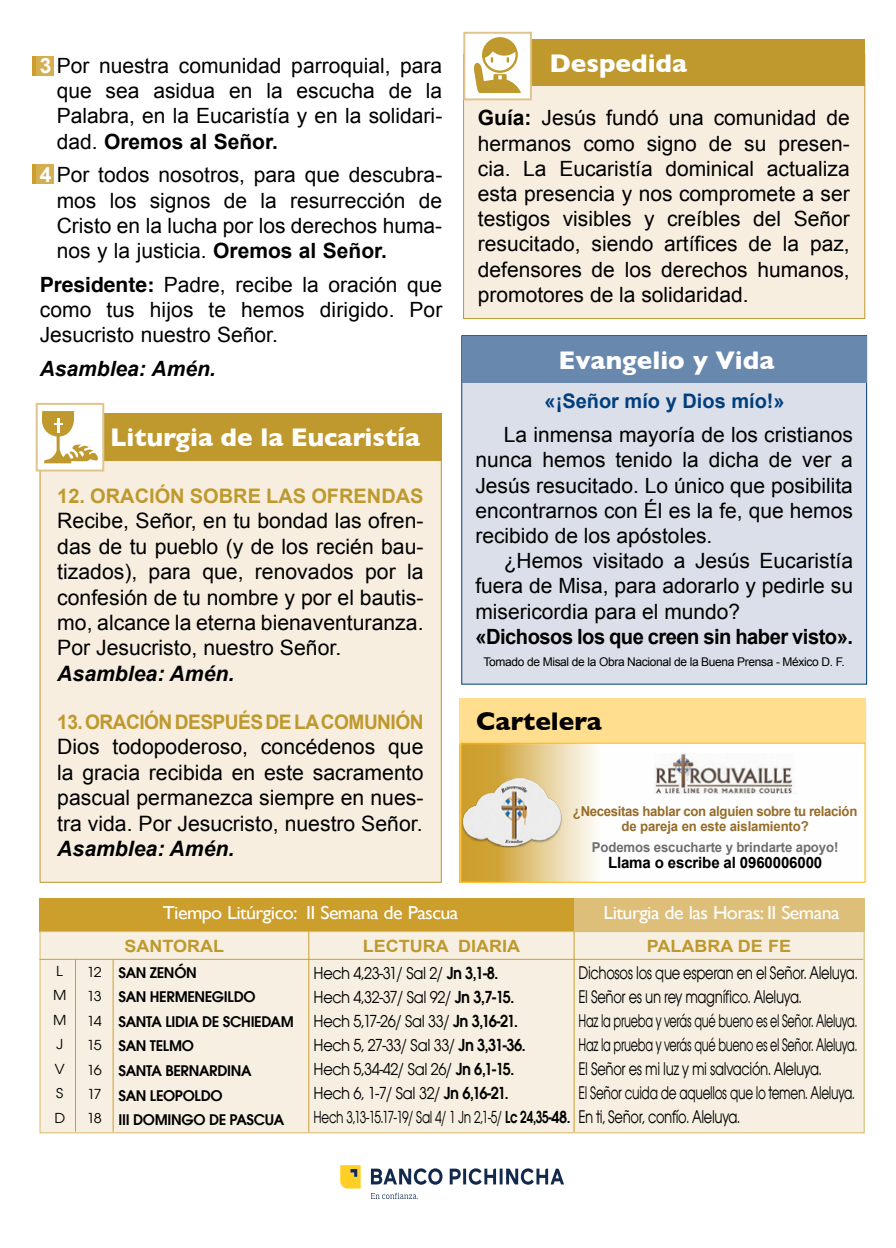
<style>
.page{position:relative;width:896px;height:1248px;background:#fff}
.page>*{position:absolute;margin:0;border:0;box-sizing:border-box;transform-origin:0 0}
.t1{font:700 26px "Gill Sans";color:#fff}
.t2{font:700 26px "Gill Sans";color:#000}
.t3{font:21.2px/25.4px "Arial";color:#000;text-align:justify}
.t4{font:italic 700 21.2px "Arial";color:#000}
.t5{font:21px/25.2px "Arial";color:#000;text-align:justify}
.t6{font:700 21px "Arial";letter-spacing:-.025em;color:#000;scale:.96 1}
.t7{font:italic 700 21px "Arial";color:#000}
.t8{font:700 20px "Arial";letter-spacing:-.03em;color:#bf992e;scale:.96 1}
.t9{font:700 20px "Arial";color:#bf992e}
.t10{font:700 20px "Arial";color:#003e7e}
.t11{font:19px/24px "Avant Garde Gothic Itc T";letter-spacing:-.025em;color:#000;scale:.77 1}
.t12{font:18.8px "Gill Sans";letter-spacing:-.03em;color:#fff;scale:1.06 1}
.t13{font:18px/24px "Avant Garde Gothic Itc T";letter-spacing:-.025em;color:#000;scale:.9 1}
.t14{font:18px "Avant Garde Gothic Itc T";letter-spacing:-.025em;color:#000;scale:.74 1}
.t15{font:700 17px "Arial";color:#bf992e;scale:1.06 1}
.t16{font:600 16px/24.6px "Avant Garde Gothic Itc T";letter-spacing:-.02em;color:#000}
.t17{font:700 15.6px "Arial";letter-spacing:-.01em;color:#000}
.t18{font:15px/24.4px "Avant Garde Gothic Itc T";letter-spacing:-.05em;color:#000;scale:1.06 1}
.t19{font:700 13.6px/15.6px "Arial";letter-spacing:-.025em;color:#966c29;text-align:center}
.t20{font:700 13.6px "Arial";letter-spacing:-.01em;color:#6d6e71}
.t21{font:12px "Arial";letter-spacing:-.03em;color:#000}
.s1{font-weight:700;color:#fff}
.s2{font-weight:700}
.s3{font-family:"Helvetica";font-weight:700}
.s4{font-weight:600}
.s5{font-size:19px}
</style>
<div class="page">
<div style="left:574px;top:897px;width:290px;height:34px;background:#debf7a"></div>
<div style="left:40px;top:897px;width:534px;height:34px;background:#cc9e2c"></div>
<div style="left:40px;top:931px;width:824px;height:201px;background:#f7f0e2"></div>
<div style="left:40px;top:931px;width:824px;height:202px;border:1px solid #dab767"></div>
<hr style="left:75px;top:959px;width:1px;height:172px;background:#cc9e2c">
<hr style="left:113px;top:959px;width:1px;height:172px;background:#cc9e2c">
<hr style="left:308px;top:931px;width:1px;height:200px;background:#cc9e2c">
<hr style="left:574px;top:931px;width:1px;height:200px;background:#cc9e2c">
<hr style="left:40px;top:958px;width:823px;height:1px;background:#cc9e2c">
<svg style="left:865px;top:54px;width:1px;height:170px"></svg>
<svg style="left:371px;top:1192px;width:47px;height:6px"></svg>
<svg style="left:371px;top:1168px;width:193px;height:16px"></svg>
<svg style="left:340px;top:1165px;width:21px;height:23px"></svg>
<div style="left:32px;top:56px;width:18px;height:20px;background:#cc9e2c"></div>
<div style="left:36px;top:56px;width:18px;height:20px;background:#d5ae52"></div>
<div style="left:32px;top:164px;width:18px;height:20px;background:#cc9e2c"></div>
<div style="left:36px;top:164px;width:18px;height:20px;background:#d5ae52"></div>
<div style="left:40px;top:437px;width:401px;height:445px;background:#f7eee0"></div>
<div style="left:463px;top:54px;width:402px;height:264px;background:#f7eee0"></div>
<div style="left:41px;top:413px;width:400px;height:48px;background:#bf992e"></div>
<div style="left:37px;top:404px;width:66px;height:66px;background:#fff"></div>
<div style="left:36px;top:403px;width:68px;height:68px;border:2px solid #dfc58d"></div>
<svg style="left:42px;top:411px;width:56px;height:52px"></svg>
<div style="left:465px;top:39px;width:400px;height:47px;background:#bf992e"></div>
<div style="left:464px;top:33px;width:67px;height:66px;background:#fff"></div>
<div style="left:463px;top:32px;width:69px;height:68px;border:2px solid #dfc58d"></div>
<svg style="left:473px;top:37px;width:48px;height:56px"></svg>
<div style="left:462px;top:336px;width:404px;height:348px;background:#dadfe9"></div>
<div style="left:462px;top:336px;width:405px;height:46px;background:#6888ae"></div>
<div style="left:459px;top:697px;width:407px;height:46px;background:#ffde90"></div>
<svg style="left:463px;top:745px;width:334px;height:135px"></svg>
<div style="left:461px;top:743px;width:404px;height:139px;border:1px solid #fdb913"></div>
<img style="left:459px;top:776px;width:108px;height:71px">
<img style="left:655px;top:753px;width:141px;height:40px">
<p class="t5" style="left:57px;top:53px;width:387px;text-indent:-17px"><span class="s1">3</span> Por nuestra comunidad parroquial, para que sea asidua en la escucha de la Palabra, en la Eucaristía y en la solidari&shy;dad. <span class="s2">Oremos al Señor.</span></p>
<p class="t5" style="left:57px;top:163px;width:387px;text-indent:-17px"><span class="s1">4</span> Por todos nosotros, para que descubra&shy;mos los signos de la resurrección de Cristo en la lucha por los derechos huma&shy;nos y la justicia. <span class="s2">Oremos al Señor.</span></p>
<p class="t5" style="left:40px;top:272px;width:404px"><span class="s3">Presidente:</span> Padre, recibe la oración que como tus hijos te hemos dirigido. Por Jesucristo nuestro Señor.</p>
<p class="t7" style="left:40px;top:355px;width:178px">Asamblea: Amén.</p>
<p class="t1" style="left:110px;top:416px;width:311px">Liturgia de la Eucaristía</p>
<p class="t9" style="left:57px;top:482px;width:368px">12. ORACIÓN SOBRE LAS OFRENDAS</p>
<p class="t3" style="left:57px;top:508px;width:368px">Recibe, Señor, en tu bondad las ofren&shy;das de tu pueblo (y de los recién bau&shy;tizados), para que, renovados por la confesión de tu nombre y por el bautis&shy;mo, alcance la eterna bienaventuranza.<br>Por Jesucristo, nuestro Señor.</p>
<p class="t4" style="left:57px;top:659px;width:179px">Asamblea: Amén.</p>
<p class="t8" style="left:57px;top:708px;width:383px">13. ORACIÓN DESPUÉS DE LA COMUNIÓN</p>
<p class="t3" style="left:57px;top:734px;width:368px">Dios todopoderoso, concédenos que la gracia recibida en este sacramento pascual permanezca siempre en nues&shy;tra vida. Por Jesucristo, nuestro Señor.</p>
<p class="t4" style="left:57px;top:835px;width:179px">Asamblea: Amén.</p>
<p class="t1" style="left:549px;top:42px;width:139px">Despedida</p>
<p class="t5" style="left:478px;top:106px;width:373px"><span class="s2">Guía:</span> Jesús fundó una comunidad de hermanos como signo de su presen&shy;cia. La Eucaristía dominical actualiza esta presencia y nos compromete a ser testigos visibles y creíbles del Señor resucitado, siendo artífices de la paz, defensores de los derechos humanos, promotores de la solidaridad.</p>
<p class="t1" style="left:558px;top:339px;width:217px">Evangelio y Vida</p>
<p class="t10" style="left:544px;top:387px;width:242px">«¡Señor mío y Dios mío!»</p>
<p class="t5" style="left:475px;top:422px;width:379px;text-indent:28px">La inmensa mayoría de los cristianos nunca hemos tenido la dicha de ver a Jesús resucitado. Lo único que posibilita encontrarnos con Él es la fe, que hemos recibido de los apóstoles.</p>
<p class="t5" style="left:475px;top:548px;width:379px;text-indent:28px">¿Hemos visitado a Jesús Eucaristía fuera de Misa, para adorarlo y pedirle su misericordia para el mundo?</p>
<p class="t6" style="left:475px;top:622px;width:395px">«Dichosos los que creen sin haber visto».</p>
<p class="t21" style="left:483px;top:653px;width:363px">Tomado de Misal de la Obra Nacional de la Buena Prensa - México D. F.</p>
<p class="t2" style="left:476px;top:701px;width:127px">Cartelera</p>
<p class="t19" style="left:573px;top:803px;width:286px">¿Necesitas hablar con alguien sobre tu relación de pareja en este aislamiento?</p>
<p class="t20" style="left:592px;top:838px;width:248px">Podemos escucharte y brindarte apoyo!</p>
<p class="t17" style="left:608px;top:852px;width:216px">Llama o escribe al 0960006000</p>
<p class="t12" style="left:163px;top:901px;width:280px">Tiempo Litúrgico: II Semana de Pascua</p>
<p class="t12" style="left:603px;top:901px;width:224px">Liturgia de las Horas: II Semana</p>
<p class="t18" style="left:53px;top:958px;width:14px">L<br>M<br>M<br>J<br>V<br>S<br>D</p>
<p class="t15" style="left:124px;top:934px;width:96px">SANTORAL</p>
<p class="t15" style="left:363px;top:934px;width:150px">LECTURA DIARIA</p>
<p class="t15" style="left:647px;top:934px;width:137px">PALABRA DE FE</p>
<p class="t16" style="left:119px;top:959px;width:177px">SAN ZENÓN<br>SAN HERMENEGILDO<br>SANTA LIDIA DE SCHIEDAM<br>SAN TELMO<br>SANTA BERNARDINA<br>SAN LEOPOLDO<br>III DOMINGO DE PASCUA</p>
<p class="t13" style="left:314px;top:960px;width:237px">Hech 4,23-31/ Sal 2/ <span class="s4">Jn 3,1-8.<br></span>Hech 4,32-37/ Sal 92/ <span class="s4">Jn 3,7-15.<br></span>Hech 5,17-26/ Sal 33/ <span class="s4">Jn 3,16-21.<br></span>Hech 5, 27-33/ Sal 33/ <span class="s4">Jn 3,31-36.<br></span>Hech 5,34-42/ Sal 26/ <span class="s4">Jn 6,1-15.<br></span>Hech 6, 1-7/ Sal 32/ <span class="s4">Jn 6,16-21.</span></p>
<p class="t18" style="left:87px;top:959px;width:16px;text-align:justify">12<br>13<br>14<br>15<br>16<br>17<br>18</p>
<p class="t11" style="left:578px;top:960px;width:364px">Dichosos los que esperan en el Señor. Aleluya.<br>El Señor es un rey magnífico. Aleluya.<br>Haz la prueba y verás qué bueno es el Señor. Aleluya.<br>Haz la prueba y verás qué bueno es el Señor. Aleluya.<br>El Señor es mi luz y mi salvación. Aleluya.<br>El Señor cuida de aquellos que lo temen. Aleluya.</p>
<p class="t14" style="left:314px;top:1106px;width:578px">Hech 3,13-15.17-19/ Sal 4/ 1 Jn 2,1-5/ <span class="s4">Lc 24,35-48.</span> <span class="s5">En ti, Señor, confío. Aleluya.</span></p>
</div>
